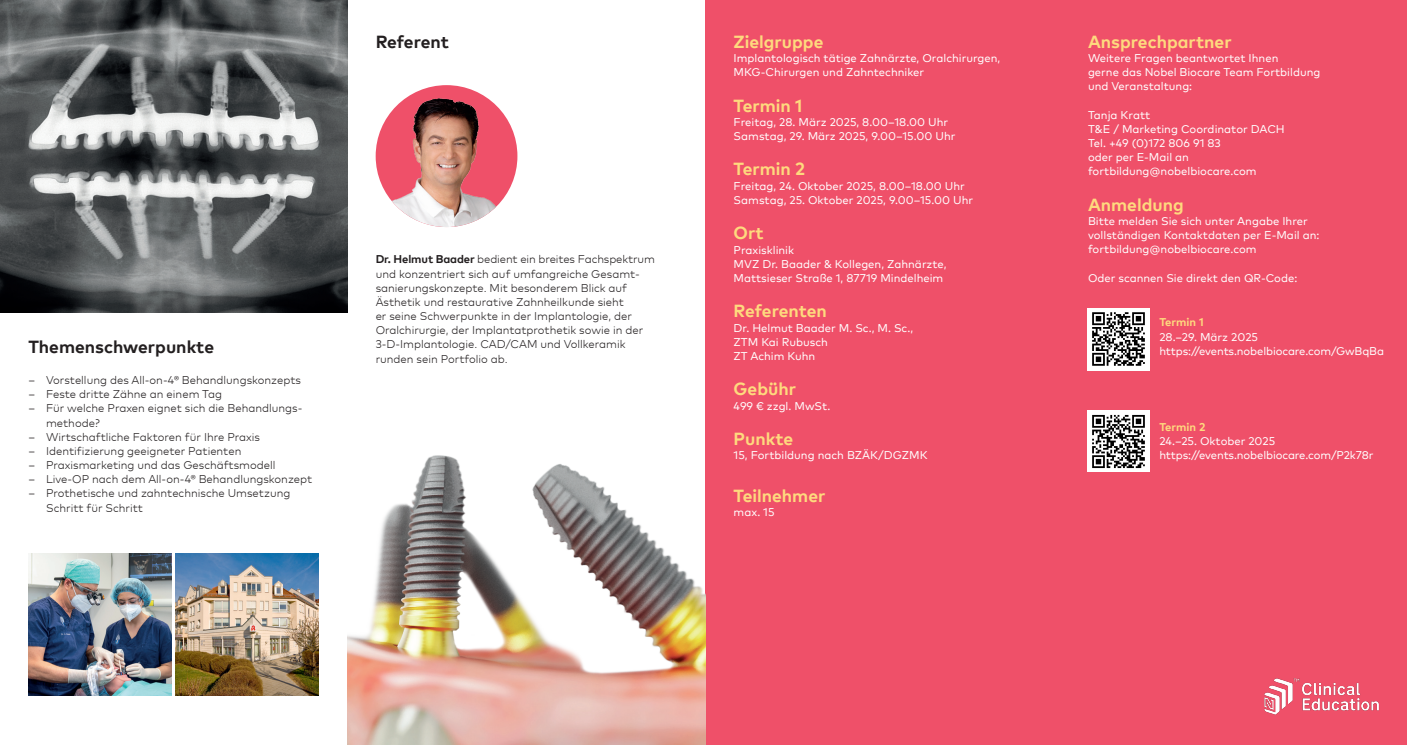
<style>
.page{position:relative;width:1407px;height:745px;background:#fff}
.page>*{position:absolute;margin:0;border:0;box-sizing:border-box;transform-origin:0 0}
.t1{font:700 17.5px "Mark Pro";color:#feda7e}
.t2{font:700 17.5px "Mark Pro";color:#231f20}
.t3{font:11.25px/14.1px "Mark Pro";color:#fff}
.t4{font:300 11.25px "Mark Pro";color:#231f20}
.t5{font:700 11.25px "Mark Pro";color:#feda7e}
.s1{font-weight:700}
</style>
<div class="page">
<div style="left:705px;top:0;width:702px;height:744px;background:#ef5069"></div>
<img style="left:376px;top:85px;width:141px;height:142px;border-radius:71px">
<img style="left:347px;top:455px;width:358px;height:289px">
<img style="left:1088px;top:308px;width:61px;height:62px">
<img style="left:1088px;top:410px;width:61px;height:61px">
<img style="left:0;top:0;width:347px;height:312px">
<img style="left:28px;top:553px;width:144px;height:141px">
<img style="left:175px;top:553px;width:144px;height:141px">
<img style="left:1264px;top:678px;width:115px;height:37px">
<p class="t2" style="left:28px;top:333px;width:187px">Themenschwerpunkte</p>
<p class="t4" style="left:28px;top:371px;width:274px">– Vorstellung des All-on-4® Behandlungskonzepts</p>
<p class="t4" style="left:28px;top:385px;width:195px">– Feste dritte Zähne an einem Tag</p>
<p class="t4" style="left:28px;top:399px;width:275px">– Für welche Praxen eignet sich die Behandlungs-</p>
<p class="t4" style="left:46px;top:414px;width:55px">methode?</p>
<p class="t4" style="left:28px;top:428px;width:233px">– Wirtschaftliche Faktoren für Ihre Praxis</p>
<p class="t4" style="left:28px;top:442px;width:215px">– Identifizierung geeigneter Patienten</p>
<p class="t4" style="left:28px;top:456px;width:249px">– Praxismarketing und das Geschäftsmodell</p>
<p class="t4" style="left:28px;top:470px;width:285px">– Live-OP nach dem All-on-4® Behandlungskonzept</p>
<p class="t4" style="left:28px;top:484px;width:263px">– Prothetische und zahntechnische Umsetzung</p>
<p class="t4" style="left:46px;top:499px;width:98px">Schritt für Schritt</p>
<p class="t2" style="left:376px;top:28px;width:75px">Referent</p>
<p class="t1" style="left:733px;top:28px;width:91px">Zielgruppe</p>
<p class="t3" style="left:733px;top:50px;width:268px">Implantologisch tätige Zahnärzte, Oralchirurgen,<br>MKG-Chirurgen und Zahntechniker</p>
<p class="t1" style="left:733px;top:92px;width:70px">Termin 1</p>
<p class="t3" style="left:733px;top:114px;width:216px">Freitag, 28. März 2025, 8.00–18.00 Uhr</p>
<p class="t3" style="left:733px;top:128px;width:223px">Samstag, 29. März 2025, 9.00–15.00 Uhr</p>
<p class="t1" style="left:733px;top:156px;width:73px">Termin 2</p>
<p class="t3" style="left:733px;top:177px;width:233px">Freitag, 24. Oktober 2025, 8.00–18.00 Uhr</p>
<p class="t3" style="left:733px;top:192px;width:241px">Samstag, 25. Oktober 2025, 9.00–15.00 Uhr</p>
<p class="t1" style="left:733px;top:220px;width:32px">Ort</p>
<p class="t3" style="left:733px;top:241px;width:62px">Praxisklinik</p>
<p class="t3" style="left:733px;top:255px;width:214px">MVZ Dr. Baader &amp; Kollegen, Zahnärzte,</p>
<p class="t3" style="left:733px;top:270px;width:211px">Mattsieser Straße 1, 87719 Mindelheim</p>
<p class="t1" style="left:733px;top:297px;width:95px">Referenten</p>
<p class="t3" style="left:733px;top:319px;width:181px">Dr. Helmut Baader M. Sc., M. Sc.,</p>
<p class="t3" style="left:733px;top:333px;width:96px">ZTM Kai Rubusch</p>
<p class="t3" style="left:733px;top:348px;width:83px">ZT Achim Kuhn</p>
<p class="t1" style="left:733px;top:375px;width:64px">Gebühr</p>
<p class="t3" style="left:733px;top:397px;width:98px">499 € zzgl. MwSt.</p>
<p class="t1" style="left:733px;top:425px;width:61px">Punkte</p>
<p class="t3" style="left:733px;top:447px;width:195px">15, Fortbildung nach BZÄK/DGZMK</p>
<p class="t1" style="left:733px;top:482px;width:93px">Teilnehmer</p>
<p class="t3" style="left:733px;top:503px;width:42px">max. 15</p>
<p class="t4" style="left:376px;top:251px;width:281px"><span class="s1">Dr. Helmut Baader</span> bedient ein breites Fachspektrum</p>
<p class="t4" style="left:376px;top:265px;width:266px">und konzentriert sich auf umfangreiche Gesamt-</p>
<p class="t4" style="left:376px;top:279px;width:253px">sanierungskonzepte. Mit besonderem Blick auf</p>
<p class="t4" style="left:376px;top:293px;width:250px">Ästhetik und restaurative Zahnheilkunde sieht</p>
<p class="t4" style="left:376px;top:307px;width:258px">er seine Schwerpunkte in der Implantologie, der</p>
<p class="t4" style="left:376px;top:321px;width:269px">Oralchirurgie, der Implantatprothetik sowie in der</p>
<p class="t4" style="left:376px;top:336px;width:251px">3-D-Implantologie. CAD/CAM und Vollkeramik</p>
<p class="t4" style="left:376px;top:350px;width:134px">runden sein Portfolio ab.</p>
<p class="t1" style="left:1088px;top:28px;width:145px">Ansprechpartner</p>
<p class="t3" style="left:1088px;top:50px;width:192px">Weitere Fragen beantwortet Ihnen</p>
<p class="t3" style="left:1088px;top:64px;width:234px">gerne das Nobel Biocare Team Fortbildung</p>
<p class="t3" style="left:1088px;top:78px;width:106px">und Veranstaltung:</p>
<p class="t3" style="left:1088px;top:107px;width:64px">Tanja Kratt</p>
<p class="t3" style="left:1088px;top:121px;width:198px">T&amp;E / Marketing Coordinator DACH</p>
<p class="t3" style="left:1088px;top:135px;width:134px">Tel. +49 (0)172 806 91 83</p>
<p class="t3" style="left:1088px;top:149px;width:102px">oder per E-Mail an</p>
<p class="t3" style="left:1088px;top:163px;width:170px">fortbildung@nobelbiocare.com</p>
<p class="t1" style="left:1088px;top:191px;width:97px">Anmeldung</p>
<p class="t3" style="left:1088px;top:213px;width:221px">Bitte melden Sie sich unter Angabe Ihrer</p>
<p class="t3" style="left:1088px;top:227px;width:233px">vollständigen Kontaktdaten per E-Mail an:</p>
<p class="t3" style="left:1088px;top:241px;width:170px">fortbildung@nobelbiocare.com</p>
<p class="t3" style="left:1088px;top:270px;width:211px">Oder scannen Sie direkt den QR-Code:</p>
<p class="t5" style="left:1159px;top:313px;width:46px">Termin 1</p>
<p class="t3" style="left:1159px;top:328px;width:100px">28.–29. März 2025</p>
<p class="t3" style="left:1159px;top:342px;width:226px">https://events.nobelbiocare.com/GwBqBa</p>
<p class="t5" style="left:1159px;top:418px;width:47px">Termin 2</p>
<p class="t3" style="left:1159px;top:433px;width:117px">24.–25. Oktober 2025</p>
<p class="t3" style="left:1159px;top:447px;width:216px">https://events.nobelbiocare.com/P2k78r</p>
</div>
